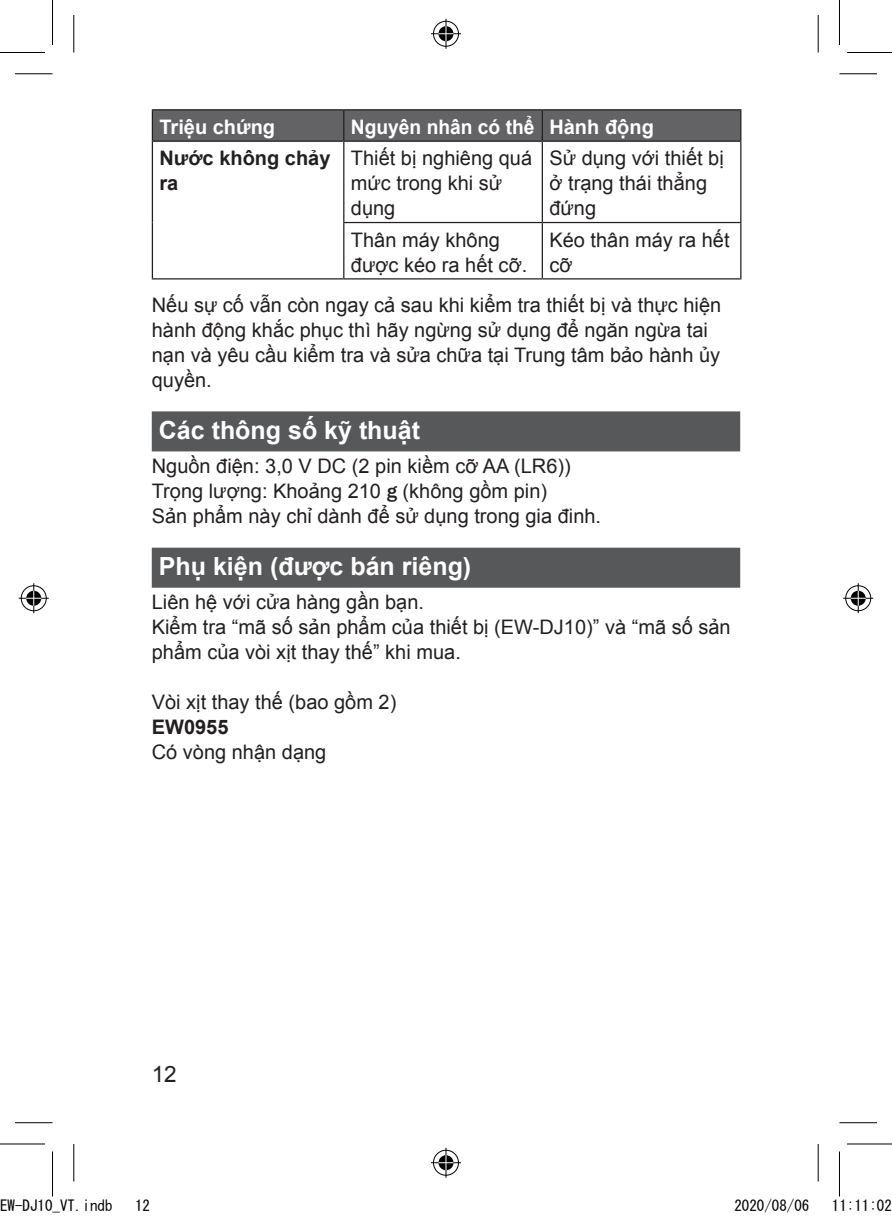
<style>
.page{position:relative;width:892px;height:1219px;background:#fff}
.page>*{position:absolute;margin:0;border:0;box-sizing:border-box;transform-origin:0 0}
.t1{font:700 25px "Arial";color:#fff}
.t2{font:22.5px "Arial";color:#231f20}
.t3{font:20px/25px "Arial";color:#231f20}
.t4{font:700 20px "Arial";color:#fff;scale:.96 1}
.t5{font:700 20px/25px "Arial";color:#231f20}
.t6{font:700 20px "Arial";color:#fff}
.t7{font:15px "MS Gothic";color:#000}
.s1{font-family:"Franklin Gothic";font-weight:500}
</style>
<div class="page">
<div style="left:152px;top:411px;width:588px;height:40px;background:#57585a"></div>
<div style="left:152px;top:548px;width:588px;height:40px;background:#57585a"></div>
<div style="left:153px;top:110px;width:587px;height:31px;background:#636366"></div>
<hr style="left:152px;top:142px;width:1px;height:81px;background:#231f20">
<hr style="left:152px;top:223px;width:1px;height:55px;background:#231f20">
<hr style="left:152px;top:278px;width:192px;height:1px;background:#231f20">
<hr style="left:343px;top:142px;width:1px;height:80px;background:#231f20">
<hr style="left:343px;top:222px;width:199px;height:1px;background:#231f20">
<hr style="left:343px;top:223px;width:1px;height:55px;background:#231f20">
<hr style="left:344px;top:278px;width:198px;height:1px;background:#231f20">
<hr style="left:541px;top:142px;width:2px;height:80px;background:#231f20">
<hr style="left:740px;top:142px;width:1px;height:80px;background:#231f20">
<hr style="left:542px;top:222px;width:199px;height:1px;background:#231f20">
<hr style="left:541px;top:223px;width:2px;height:55px;background:#231f20">
<hr style="left:740px;top:223px;width:1px;height:55px;background:#231f20">
<hr style="left:542px;top:278px;width:199px;height:1px;background:#231f20">
<hr style="left:152px;top:109px;width:192px;height:1px;background:#231f20">
<hr style="left:152px;top:110px;width:1px;height:31px;background:#231f20">
<hr style="left:344px;top:109px;width:198px;height:1px;background:#231f20">
<hr style="left:343px;top:110px;width:1px;height:31px;background:#231f20">
<hr style="left:542px;top:109px;width:199px;height:1px;background:#231f20">
<hr style="left:541px;top:110px;width:2px;height:31px;background:#231f20">
<hr style="left:740px;top:110px;width:1px;height:31px;background:#231f20">
<hr style="left:152px;top:141px;width:192px;height:1px;background:#231f20">
<hr style="left:344px;top:141px;width:198px;height:1px;background:#231f20">
<hr style="left:542px;top:141px;width:199px;height:1px;background:#231f20">
<hr style="left:15px;top:73px;width:37px;height:1px;background:#000">
<hr style="left:839px;top:73px;width:38px;height:1px;background:#000">
<hr style="left:15px;top:1122px;width:37px;height:1px;background:#000">
<hr style="left:839px;top:1122px;width:38px;height:1px;background:#000">
<hr style="left:73px;top:15px;width:1px;height:37px;background:#000">
<hr style="left:73px;top:1144px;width:1px;height:37px;background:#000">
<hr style="left:817px;top:15px;width:1px;height:37px;background:#000">
<hr style="left:817px;top:1144px;width:1px;height:37px;background:#000">
<hr style="left:0;top:52px;width:45px;height:1px;background:#000">
<hr style="left:847px;top:52px;width:45px;height:1px;background:#000">
<hr style="left:0;top:1143px;width:45px;height:1px;background:#000">
<hr style="left:847px;top:1143px;width:45px;height:1px;background:#000">
<hr style="left:52px;top:0;width:1px;height:45px;background:#000">
<hr style="left:52px;top:1151px;width:1px;height:45px;background:#000">
<hr style="left:839px;top:0;width:1px;height:45px;background:#000">
<hr style="left:839px;top:1151px;width:1px;height:45px;background:#000">
<div style="left:432px;top:20px;width:28px;height:28px;border:3px solid #fff;border-radius:50%"></div>
<hr style="left:431px;top:32px;width:30px;height:3px;background:#fff">
<hr style="left:444px;top:19px;width:3px;height:30px;background:#fff">
<div style="left:437px;top:25px;width:18px;height:18px;border:3px solid #fff;border-radius:50%"></div>
<div style="left:433px;top:21px;width:26px;height:26px;border:1px solid #000;border-radius:50%"></div>
<hr style="left:431px;top:33px;width:30px;height:1px;background:#000">
<hr style="left:445px;top:19px;width:1px;height:30px;background:#000">
<svg style="left:438px;top:26px;width:15px;height:15px"></svg>
<div style="left:432px;top:1149px;width:28px;height:28px;border:3px solid #fff;border-radius:50%"></div>
<hr style="left:431px;top:1161px;width:30px;height:3px;background:#fff">
<hr style="left:444px;top:1148px;width:3px;height:30px;background:#fff">
<div style="left:437px;top:1154px;width:18px;height:18px;border:3px solid #fff;border-radius:50%"></div>
<div style="left:433px;top:1150px;width:26px;height:25px;border:1px solid #000;border-radius:50%"></div>
<hr style="left:431px;top:1162px;width:30px;height:1px;background:#000">
<hr style="left:445px;top:1148px;width:1px;height:30px;background:#000">
<svg style="left:438px;top:1155px;width:15px;height:15px"></svg>
<div style="left:20px;top:584px;width:28px;height:28px;border:3px solid #fff;border-radius:50%"></div>
<hr style="left:19px;top:597px;width:30px;height:3px;background:#fff">
<hr style="left:32px;top:583px;width:3px;height:30px;background:#fff">
<div style="left:25px;top:589px;width:18px;height:18px;border:3px solid #fff;border-radius:50%"></div>
<div style="left:21px;top:585px;width:26px;height:26px;border:1px solid #000;border-radius:50%"></div>
<hr style="left:19px;top:598px;width:30px;height:1px;background:#000">
<hr style="left:33px;top:583px;width:1px;height:30px;background:#000">
<svg style="left:26px;top:591px;width:15px;height:15px"></svg>
<div style="left:844px;top:584px;width:28px;height:28px;border:3px solid #fff;border-radius:50%"></div>
<hr style="left:843px;top:597px;width:30px;height:3px;background:#fff">
<hr style="left:856px;top:583px;width:3px;height:30px;background:#fff">
<div style="left:849px;top:589px;width:18px;height:18px;border:3px solid #fff;border-radius:50%"></div>
<div style="left:845px;top:585px;width:26px;height:26px;border:1px solid #000;border-radius:50%"></div>
<hr style="left:843px;top:598px;width:30px;height:1px;background:#000">
<hr style="left:857px;top:583px;width:1px;height:30px;background:#000">
<svg style="left:850px;top:591px;width:15px;height:15px"></svg>
<p class="t6" style="left:159px;top:113px;width:117px">Triệu chứng</p>
<p class="t4" style="left:351px;top:113px;width:317px">Nguyên nhân có thể Hành động</p>
<p class="t5" style="left:159px;top:146px;width:172px">Nước không chảy ra</p>
<p class="t3" style="left:351px;top:146px;width:183px">Thiết bị nghiêng quá mức trong khi sử dụng</p>
<p class="t3" style="left:549px;top:146px;width:176px">Sử dụng với thiết bị ở trạng thái thẳng đứng</p>
<p class="t3" style="left:351px;top:227px;width:178px">Thân máy không được kéo ra hết cỡ.</p>
<p class="t3" style="left:549px;top:227px;width:182px">Kéo thân máy ra hết cỡ</p>
<p class="t3" style="left:152px;top:292px;width:571px">Nếu sự cố vẫn còn ngay cả sau khi kiểm tra thiết bị và thực hiện hành động khắc phục thì hãy ngừng sử dụng để ngăn ngừa tai nạn và yêu cầu kiểm tra và sửa chữa tại Trung tâm bảo hành ủy quyền.</p>
<p class="t1" style="left:159px;top:412px;width:263px">Các thông số kỹ thuật</p>
<p class="t3" style="left:152px;top:453px;width:451px">Nguồn điện: 3,0 V DC (2 pin kiềm cỡ AA (LR6))<br>Trọng lượng: Khoảng 210 <span class="s1">g</span> (không gồm pin)<br>Sản phẩm này chỉ dành để sử dụng trong gia đinh.</p>
<p class="t1" style="left:159px;top:549px;width:314px">Phụ kiện (được bán riêng)</p>
<p class="t3" style="left:152px;top:589px;width:580px">Liên hệ với cửa hàng gần bạn.<br>Kiểm tra “mã số sản phẩm của thiết bị (EW-DJ10)” và “mã số sản phẩm của vòi xịt thay thế” khi mua.</p>
<p class="t3" style="left:152px;top:689px;width:246px">Vòi xịt thay thế (bao gồm 2)</p>
<p class="t5" style="left:152px;top:715px;width:78px">EW0955</p>
<p class="t3" style="left:152px;top:739px;width:176px">Có vòng nhận dạng</p>
<p class="t2" style="left:152px;top:1058px;width:27px">12</p>
<p class="t7" style="left:0;top:1198px;width:114px">EW-DJ10_VT.indb</p>
<p class="t7" style="left:135px;top:1198px;width:16px">12</p>
<p class="t7" style="left:734px;top:1198px;width:76px">2020/08/06</p>
<p class="t7" style="left:832px;top:1198px;width:61px">11:11:02</p>
</div>
